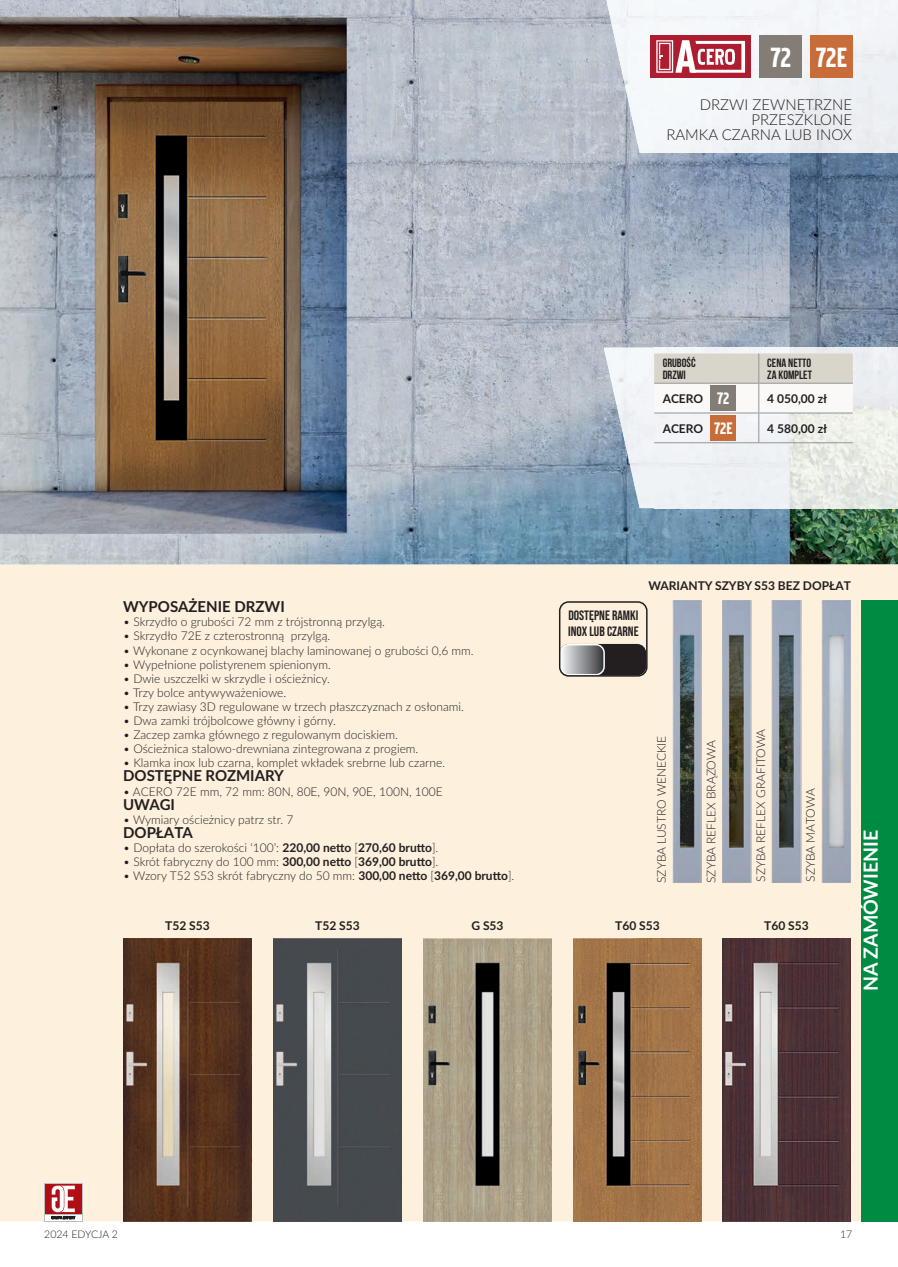
<style>
.page{position:relative;width:898px;height:1267px;background:#fff}
.page>*{position:absolute;margin:0;border:0;box-sizing:border-box;transform-origin:0 0}
.t1{font:57.9px "Pakenham";color:#fff}
.t2{font:34.35px "Pakenham";color:#fff}
.t3{font:700 19.5px "Lato";color:#fff}
.t4{font:300 15px/15px "Lato";color:#231f20;text-align:right}
.t5{font:700 15px "Lato";color:#231f20}
.t6{font:13.5px/16.2px "Bebas Neue";color:#231f20}
.t7{font:300 12px "Lato";color:#231f20}
.t8{font:700 12px "Lato";color:#231f20}
.t9{font:700 12px/12px "Bebas Neue";color:#231f20}
.t10{font:300 10.5px "Lato";color:#231f20}
.s1{font-family:"Pakenham";font-weight:400;font-size:20.55px;color:#fff}
.s2{font-weight:700}
</style>
<div class="page">
<div style="left:0;top:564px;width:898px;height:657px;background:#fdf0dd"></div>
<img style="left:0;top:0;width:898px;height:564px">
<img style="left:604px;top:0;width:294px;height:153px">
<div style="left:44px;top:1183px;width:38px;height:38px;background:#bcbdc0"></div>
<div style="left:45px;top:1184px;width:37px;height:30px;background:#b00d15"></div>
<div style="left:45px;top:1215px;width:37px;height:5px;background:#fff"></div>
<svg style="left:51px;top:1185px;width:24px;height:34px"></svg>
<img style="left:423px;top:1221px;width:129px;height:1px">
<img style="left:423px;top:938px;width:129px;height:283px">
<img style="left:273px;top:1221px;width:129px;height:1px">
<img style="left:273px;top:938px;width:129px;height:283px">
<img style="left:573px;top:1221px;width:129px;height:1px">
<img style="left:573px;top:938px;width:129px;height:283px">
<img style="left:722px;top:1221px;width:129px;height:1px">
<img style="left:722px;top:938px;width:129px;height:283px">
<img style="left:123px;top:1221px;width:129px;height:1px">
<img style="left:123px;top:938px;width:129px;height:283px">
<img style="left:822px;top:600px;width:29px;height:283px">
<img style="left:722px;top:600px;width:29px;height:283px">
<img style="left:772px;top:600px;width:29px;height:283px">
<img style="left:672px;top:600px;width:30px;height:283px">
<div style="left:861px;top:600px;width:37px;height:621px;background:#008b43"></div>
<img style="left:604px;top:348px;width:294px;height:160px">
<div style="left:760px;top:36px;width:42px;height:42px;background:#837d75"></div>
<div style="left:810px;top:36px;width:42px;height:42px;background:#c86d3a"></div>
<div style="left:650px;top:36px;width:101px;height:42px;background:#ae1d2f"></div>
<svg style="left:692px;top:41px;width:53px;height:32px"></svg>
<svg style="left:656px;top:40px;width:17px;height:33px"></svg>
<div style="left:560px;top:644px;width:86px;height:31px;background:#231f20;border-radius:9px"></div>
<svg style="left:560px;top:645px;width:42px;height:30px"></svg>
<div style="left:560px;top:644px;width:45px;height:31px;border:2px solid #fff;border-radius:8px"></div>
<div style="left:559px;top:601px;width:89px;height:76px;border:2px solid #231f20;border-radius:9px"></div>
<svg style="left:654px;top:353px;width:199px;height:89px"></svg>
<hr style="left:654px;top:442px;width:52px;height:1px;background:#939598">
<hr style="left:706px;top:442px;width:53px;height:1px;background:#939598">
<hr style="left:759px;top:442px;width:94px;height:1px;background:#939598">
<div style="left:711px;top:385px;width:25px;height:26px;background:#837d75"></div>
<div style="left:711px;top:415px;width:25px;height:25px;background:#c86d3a"></div>
<h1 class="t1" style="left:675px;top:31px;width:23px">A</h1>
<h2 class="t2" style="left:770px;top:42px;width:79px">72 72E</h2>
<p class="t4" style="left:666px;top:96px;width:187px">DRZWI ZEWNĘTRZNE<br>PRZESZKLONE<br>RAMKA CZARNA LUB INOX</p>
<p class="t9" style="left:663px;top:357px;width:35px">GRUBOŚĆ<br>DRZWI</p>
<p class="t9" style="left:767px;top:357px;width:46px">CENA NETTO<br>ZA KOMPLET</p>
<p class="t8" style="left:663px;top:390px;width:69px">ACERO <span class="s1">72</span></p>
<p class="t8" style="left:767px;top:390px;width:61px">4 050,00 zł</p>
<p class="t8" style="left:663px;top:419px;width:72px">ACERO <span class="s1">72E</span></p>
<p class="t8" style="left:767px;top:419px;width:61px">4 580,00 zł</p>
<p class="t5" style="left:123px;top:596px;width:163px">WYPOSAŻENIE DRZWI</p>
<p class="t7" style="left:123px;top:614px;width:263px">• Skrzydło o grubości 72 mm z trójstronną przylgą.</p>
<p class="t7" style="left:123px;top:628px;width:209px">• Skrzydło 72E z czterostronną przylgą.</p>
<p class="t7" style="left:123px;top:642px;width:352px">• Wykonane z ocynkowanej blachy laminowanej o grubości 0,6 mm.</p>
<p class="t7" style="left:123px;top:656px;width:209px">• Wypełnione polistyrenem spienionym.</p>
<p class="t7" style="left:123px;top:670px;width:208px">• Dwie uszczelki w skrzydle i ościeżnicy.</p>
<p class="t7" style="left:123px;top:684px;width:164px">• Trzy bolce antywyważeniowe.</p>
<p class="t7" style="left:123px;top:698px;width:342px">• Trzy zawiasy 3D regulowane w trzech płaszczyznach z osłonami.</p>
<p class="t7" style="left:123px;top:712px;width:214px">• Dwa zamki trójbolcowe główny i górny.</p>
<p class="t7" style="left:123px;top:726px;width:276px">• Zaczep zamka głównego z regulowanym dociskiem.</p>
<p class="t7" style="left:123px;top:740px;width:297px">• Ościeżnica stalowo-drewniana zintegrowana z progiem.</p>
<p class="t7" style="left:123px;top:755px;width:323px">• Klamka inox lub czarna, komplet wkładek srebrne lub czarne.</p>
<p class="t5" style="left:123px;top:765px;width:162px">DOSTĘPNE ROZMIARY</p>
<p class="t7" style="left:123px;top:783px;width:321px">• ACERO 72E mm, 72 mm: 80N, 80E, 90N, 90E, 100N, 100E</p>
<p class="t5" style="left:123px;top:793px;width:53px">UWAGI</p>
<p class="t7" style="left:123px;top:811px;width:172px">• Wymiary ościeżnicy patrz str. 7</p>
<p class="t5" style="left:123px;top:821px;width:71px">DOPŁATA</p>
<p class="t7" style="left:123px;top:839px;width:317px">• Dopłata do szerokości ‘100’: <span class="s2">220,00 netto</span> [<span class="s2">270,60 brutto</span>].</p>
<p class="t7" style="left:123px;top:853px;width:317px">• Skrót fabryczny do 100 mm: <span class="s2">300,00 netto</span> [<span class="s2">369,00 brutto</span>].</p>
<p class="t7" style="left:123px;top:867px;width:393px">• Wzory T52 S53 skrót fabryczny do 50 mm: <span class="s2">300,00 netto</span> [<span class="s2">369,00 brutto</span>].</p>
<p class="t6" style="left:568px;top:607px;width:72px">DOSTĘPNE RAMKI<br>INOX LUB CZARNE</p>
<p class="t8" style="left:648px;top:577px;width:204px">WARIANTY SZYBY S53 BEZ DOPŁAT</p>
<p class="t7" style="left:653px;top:883px;width:149px;rotate:-90deg">SZYBA LUSTRO WENECKIE</p>
<p class="t7" style="left:703px;top:883px;width:144px;rotate:-90deg">SZYBA REFLEX BRĄZOWA</p>
<p class="t7" style="left:752px;top:882px;width:155px;rotate:-90deg">SZYBA REFLEX GRAFITOWA</p>
<p class="t7" style="left:802px;top:882px;width:95px;rotate:-90deg">SZYBA MATOWA</p>
<p class="t8" style="left:165px;top:916px;width:46px">T52 S53</p>
<p class="t8" style="left:315px;top:916px;width:46px">T52 S53</p>
<p class="t8" style="left:471px;top:916px;width:34px">G S53</p>
<p class="t8" style="left:615px;top:916px;width:46px">T60 S53</p>
<p class="t8" style="left:764px;top:916px;width:46px">T60 S53</p>
<h3 class="t3" style="left:856px;top:991px;width:163px;rotate:-90deg">NA ZAMÓWIENIE</h3>
<p class="t10" style="left:44px;top:1227px;width:75px">2024 EDYCJA 2</p>
<p class="t10" style="left:840px;top:1227px;width:14px">17</p>
</div>
